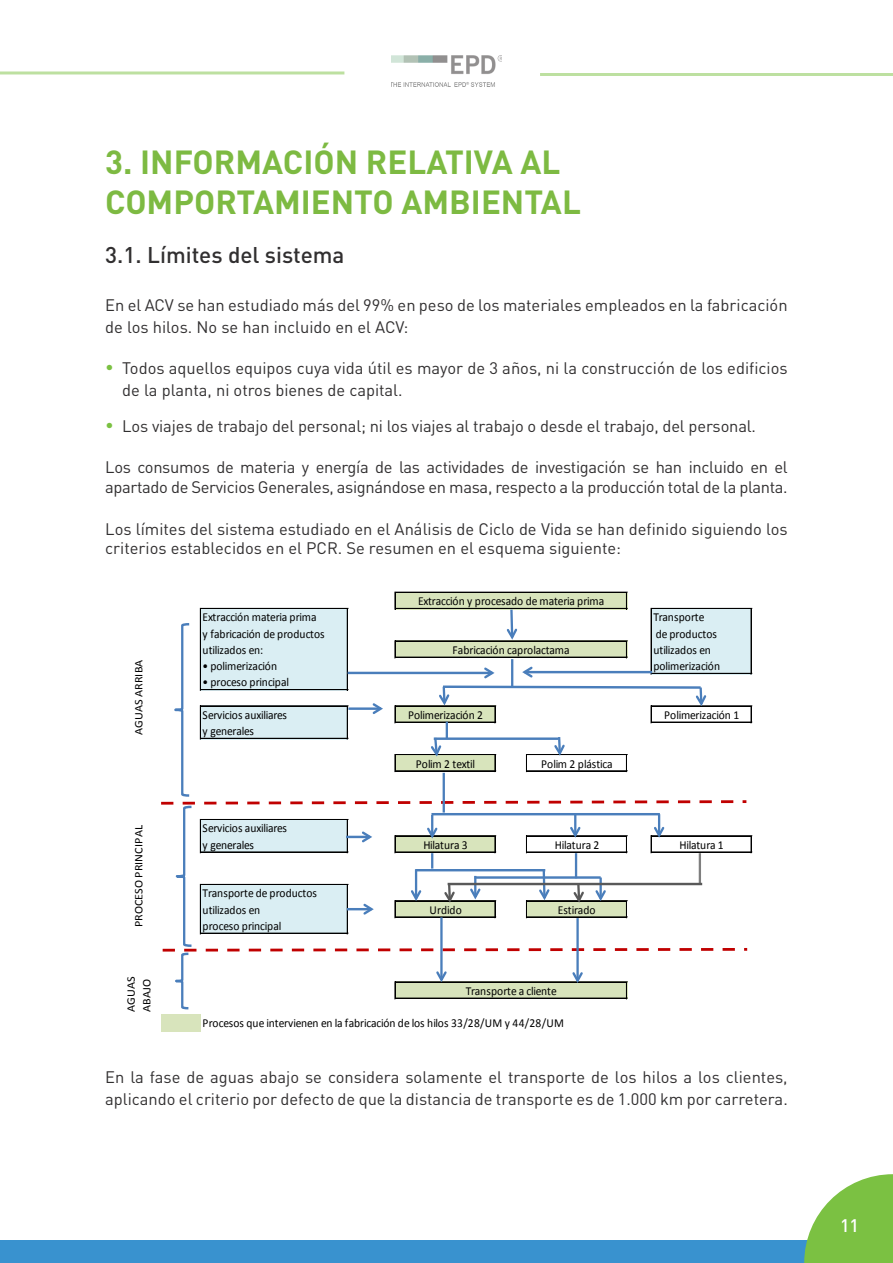
<style>
.page{position:relative;width:893px;height:1263px;background:#fff}
.page>*{position:absolute;margin:0;border:0;box-sizing:border-box;transform-origin:0 0}
.t1{font:700 33px/39.6px "DIN Pro";color:#7dba42}
.t2{font:500 22.5px "DIN Pro";color:#312f30}
.t3{font:500 18px "DIN Pro";color:#fff}
.t4{font:16.5px/21.6px "DIN Pro";color:#312f30}
.t5{font:16.5px/19.8px "DIN Pro";letter-spacing:-.02em;color:#312f30}
.t6{font:16.5px "DIN Pro";color:#7bc142}
.t7{font:12.15px/16.2px "Calibri";letter-spacing:-.01em;color:#000;scale:.95 1}
.t8{font:12.15px "Calibri";letter-spacing:-.03em;color:#000;scale:.95 1}
.t9{font:11.55px/15.5px "Calibri";letter-spacing:.015em;color:#000;scale:1.06 1}
</style>
<div class="page">
<div style="left:0;top:1241px;width:893px;height:22px;background:#3992cf"></div>
<svg style="left:804px;top:1174px;width:89px;height:89px"></svg>
<img style="left:391px;top:56px;width:111px;height:30px">
<hr style="left:0;top:71px;width:344px;height:3px;background:#7bc142">
<hr style="left:540px;top:73px;width:353px;height:3px;background:#7bc142">
<div style="left:161px;top:1014px;width:40px;height:17px;background:#d8e4bc"></div>
<svg style="left:161px;top:592px;width:591px;height:418px"></svg>
<h1 class="t1" style="left:105px;top:139px;width:477px">3. INFORMACIÓN RELATIVA AL<br>COMPORTAMIENTO AMBIENTAL</h1>
<h2 class="t2" style="left:105px;top:236px;width:241px">3.1. Límites del sistema</h2>
<p class="t4" style="left:105px;top:293px;width:684px">En el ACV se han estudiado más del 99% en peso de los materiales empleados en la fabricación de los hilos. No se han incluido en el ACV:</p>
<p class="t4" style="left:122px;top:356px;width:667px">Todos aquellos equipos cuya vida útil es mayor de 3 años, ni la construcción de los edificios de la planta, ni otros bienes de capital.</p>
<p class="t4" style="left:122px;top:413px;width:635px">Los viajes de trabajo del personal; ni los viajes al trabajo o desde el trabajo, del personal.</p>
<p class="t5" style="left:105px;top:456px;width:684px">Los consumos de materia y energía de las actividades de investigación se han incluido en el apartado de Servicios Generales, asignándose en masa, respecto a la producción total de la planta.</p>
<p class="t4" style="left:105px;top:517px;width:684px;line-height:19.8px">Los límites del sistema estudiado en el Análisis de Ciclo de Vida se han definido siguiendo los criterios establecidos en el PCR. Se resumen en el esquema siguiente:</p>
<p class="t6" style="left:105px;top:354px;width:10px">•</p>
<p class="t6" style="left:105px;top:412px;width:10px">•</p>
<p class="t9" style="left:131px;top:735px;width:72px;rotate:-90deg">AGUAS ARRIBA</p>
<p class="t9" style="left:131px;top:927px;width:98px;rotate:-90deg">PROCESO PRINCIPAL</p>
<p class="t9" style="left:123px;top:1012px;width:35px;rotate:-90deg">AGUAS<br>ABAJO</p>
<p class="t7" style="left:418px;top:593px;width:198px">Extracción y procesado de materia prima</p>
<p class="t7" style="left:203px;top:609px;width:121px">Extracción materia prima</p>
<p class="t7" style="left:653px;top:609px;width:55px">Transporte</p>
<p class="t7" style="left:203px;top:625px;width:130px">y fabricación de productos</p>
<p class="t7" style="left:656px;top:625px;width:66px">de productos</p>
<p class="t7" style="left:203px;top:642px;width:65px">utilizados en:</p>
<p class="t7" style="left:653px;top:642px;width:62px">utilizados en</p>
<p class="t7" style="left:203px;top:658px;width:80px">• polimerización</p>
<p class="t7" style="left:653px;top:658px;width:72px">polimerización</p>
<p class="t7" style="left:203px;top:674px;width:93px">• proceso principal</p>
<p class="t7" style="left:203px;top:707px;width:90px">Servicios auxiliares</p>
<p class="t7" style="left:408px;top:707px;width:81px">Polimerización 2</p>
<p class="t7" style="left:664px;top:707px;width:81px">Polimerización 1</p>
<p class="t7" style="left:203px;top:723px;width:56px">y generales</p>
<p class="t8" style="left:416px;top:756px;width:64px">Polim 2 textil</p>
<p class="t7" style="left:541px;top:755px;width:77px">Polim 2 plástica</p>
<p class="t7" style="left:453px;top:642px;width:125px">Fabricación caprolactama</p>
<p class="t7" style="left:203px;top:820px;width:90px">Servicios auxiliares y generales</p>
<p class="t7" style="left:203px;top:885px;width:122px">Transporte de productos utilizados en</p>
<p class="t7" style="left:203px;top:918px;width:84px">proceso principal</p>
<p class="t7" style="left:423px;top:837px;width:48px">Hilatura 3</p>
<p class="t7" style="left:555px;top:837px;width:48px">Hilatura 2</p>
<p class="t7" style="left:679px;top:837px;width:48px">Hilatura 1</p>
<p class="t7" style="left:429px;top:901px;width:35px">Urdido</p>
<p class="t7" style="left:558px;top:901px;width:41px">Estirado</p>
<p class="t7" style="left:466px;top:983px;width:97px">Transporte a cliente</p>
<p class="t7" style="left:203px;top:1015px;width:382px">Procesos que intervienen en la fabricación de los hilos 33/28/UM y 44/28/UM</p>
<p class="t4" style="left:105px;top:1065px;width:684px">En la fase de aguas abajo se considera solamente el transporte de los hilos a los clientes, aplicando el criterio por defecto de que la distancia de transporte es de 1.000 km por carretera.</p>
<p class="t3" style="left:840px;top:1211px;width:21px">11</p>
</div>
